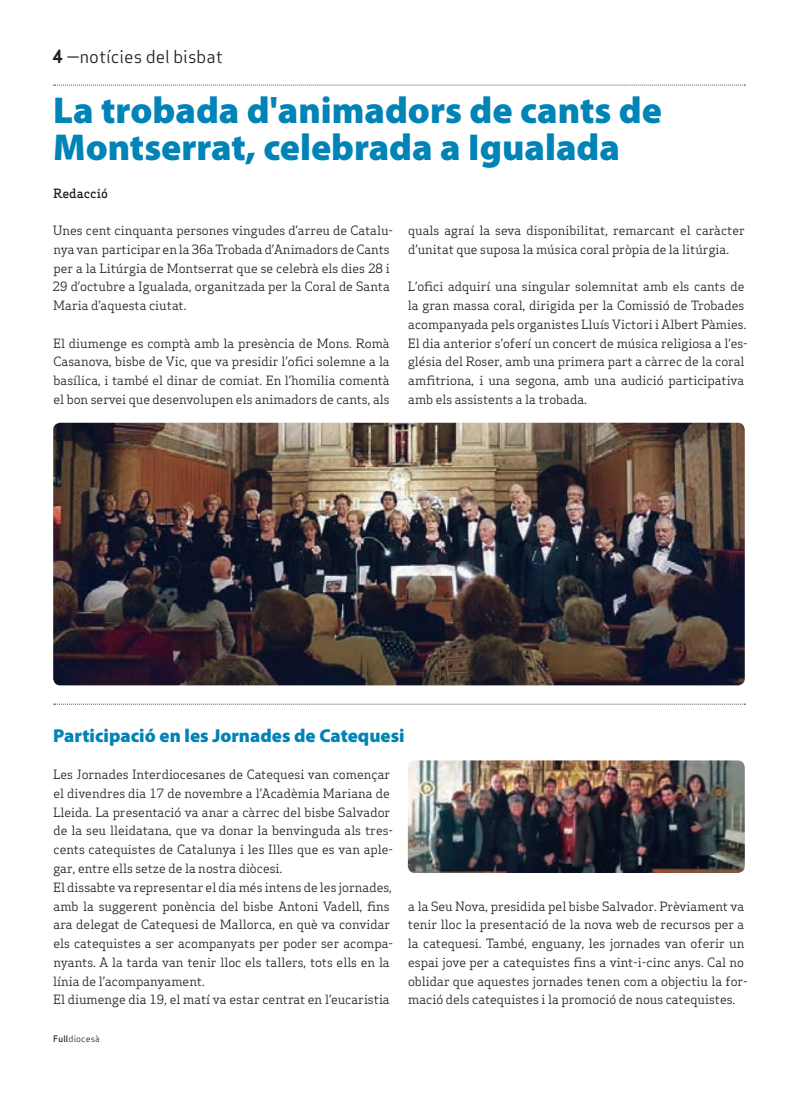
<style>
.page{position:relative;width:798px;height:1099px;background:#fff}
.page>*{position:absolute;margin:0;border:0;box-sizing:border-box;transform-origin:0 0}
.Titulars{font:900 37.5px/37.5px "Myriad Pro";color:#0083b6}
.Titular_Petit{font:900 18.75px "Myriad Pro";color:#0083b6}
.Capçalera{font:17.5px "Apex Sans Book T";color:#231f20}
.Text_General{font:12.5px/18.8px "Apex Serif";color:#231f20}
.Autors{font:500 12.5px "Apex Serif";color:#231f20}
.Data_Peu{font:8.75px "Apex Sans Book T";letter-spacing:.02em;color:#231f20}
.s1{font-family:"Apex Sans Bold T"}
.s2{font-family:"Apex Sans Medium T"}
</style>
<div class="page">
<svg style="left:54px;top:85px;width:691px;height:1px"></svg>
<svg style="left:54px;top:703px;width:691px;height:1px"></svg>
<img style="left:53px;top:423px;width:691px;height:262px">
<img style="left:407px;top:760px;width:337px;height:113px">
<p class="Capçalera" style="left:52px;top:46px;width:172px"><span class="s1">4</span> —notícies del bisbat</p>
<p class="Titulars" style="left:53px;top:90px;width:610px">La trobada d'animadors de cants de<br>Montserrat, celebrada a Igualada</p>
<p class="Autors" style="left:53px;top:185px;width:56px">Redacció</p>
<p class="Text_General" style="left:53px;top:221px;width:342px">Unes cent cinquanta persones vingudes d’arreu de Catalu&shy;nya van participar en la 36a Trobada d’Animadors de Cants per a la Litúrgia de Montserrat que se celebrà els dies 28 i 29 d’octubre a Igualada, organitzada per la Coral de Santa Maria d’aquesta ciutat.</p>
<p class="Text_General" style="left:53px;top:333px;width:338px;text-align:justify">El diumenge es comptà amb la presència de Mons. Romà Casanova, bisbe de Vic, que va presidir l’ofici solemne a la basílica, i també el dinar de comiat. En l’homilia comentà el bon servei que desenvolupen els animadors de cants, als</p>
<p class="Text_General" style="left:408px;top:221px;width:338px">quals agraí la seva disponibilitat, remarcant el caràcter d’unitat que suposa la música coral pròpia de la litúrgia.</p>
<p class="Text_General" style="left:408px;top:277px;width:340px">L’ofici adquirí una singular solemnitat amb els cants de la gran massa coral, dirigida per la Comissió de Trobades acompanyada pels organistes Lluís Victori i Albert Pàmies.</p>
<p class="Text_General" style="left:408px;top:333px;width:341px">El dia anterior s’oferí un concert de música religiosa a l’es&shy;glésia del Roser, amb una primera part a càrrec de la coral amfitriona, i una segona, amb una audició participativa amb els assistents a la trobada.</p>
<p class="Titular_Petit" style="left:53px;top:722px;width:353px">Participació en les Jornades de Catequesi</p>
<p class="Text_General" style="left:53px;top:765px;width:341px">Les Jornades Interdiocesanes de Catequesi van començar el divendres dia 17 de novembre a l’Acadèmia Mariana de Lleida. La presentació va anar a càrrec del bisbe Salvador de la seu lleidatana, que va donar la benvinguda als tres&shy;cents catequistes de Catalunya i les Illes que es van aple&shy;gar, entre ells setze de la nostra diòcesi.</p>
<p class="Text_General" style="left:53px;top:877px;width:341px">El dissabte va representar el dia més intens de les jornades, amb la suggerent ponència del bisbe Antoni Vadell, fins ara delegat de Catequesi de Mallorca, en què va convidar els catequistes a ser acompanyats per poder ser acompa&shy;nyants. A la tarda van tenir lloc els tallers, tots ells en la línia de l’acompanyament.</p>
<p class="Text_General" style="left:53px;top:990px;width:338px">El diumenge dia 19, el matí va estar centrat en l’eucaristia</p>
<p class="Data_Peu" style="left:53px;top:1032px;width:48px"><span class="s2">Full</span>diocesà</p>
<p class="Text_General" style="left:408px;top:896px;width:341px">a la Seu Nova, presidida pel bisbe Salvador. Prèviament va tenir lloc la presentació de la nova web de recursos per a la catequesi. També, enguany, les jornades van oferir un espai jove per a catequistes fins a vint-i-cinc anys. Cal no oblidar que aquestes jornades tenen com a objectiu la for&shy;mació dels catequistes i la promoció de nous catequistes.</p>
</div>
